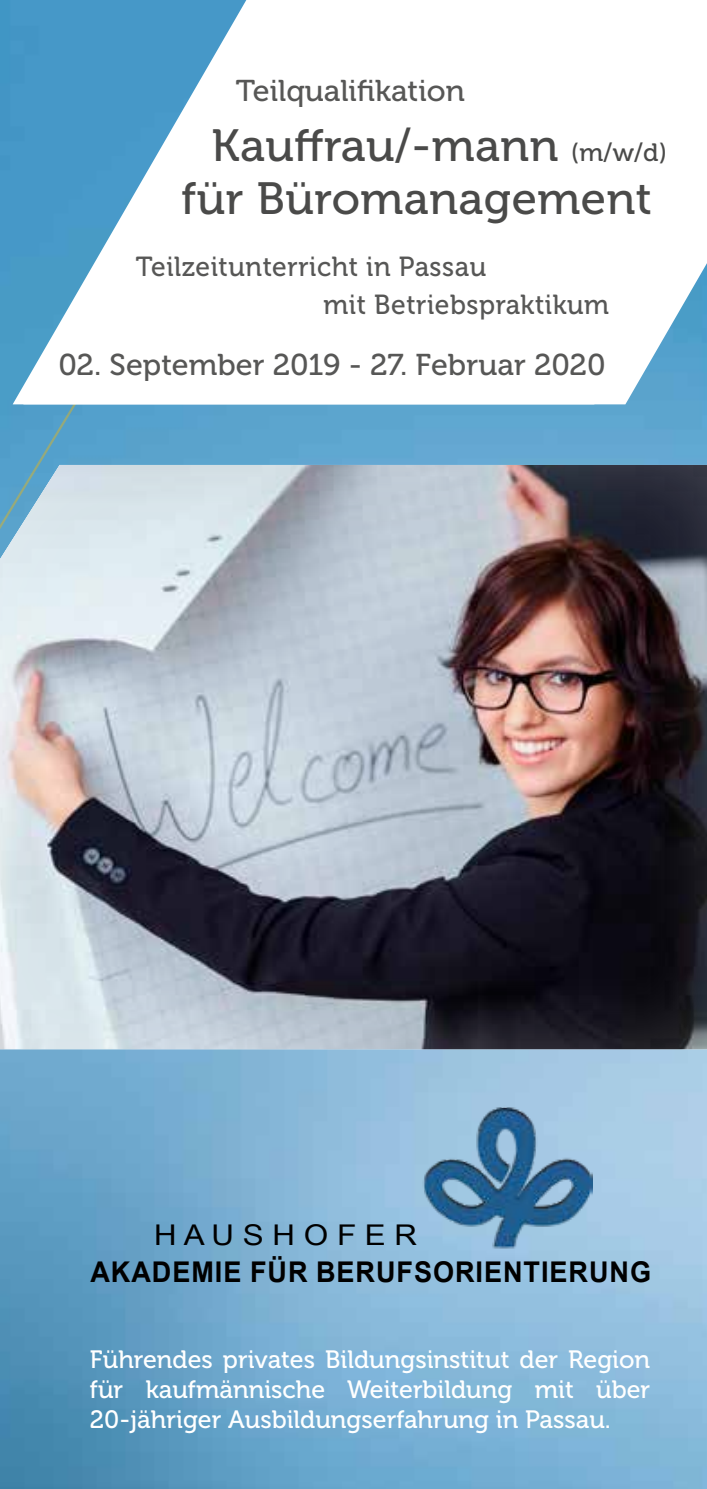
<style>
.page{position:relative;width:707px;height:1489px;background:#fff}
.page>*{position:absolute;margin:0;border:0;box-sizing:border-box;transform-origin:0 0}
.t1{font:45px/52.5px "Museo 500";letter-spacing:.01em;color:#4a4a49}
.t2{font:30px "Museo 500";color:#575756}
.t3{font:700 28.5px "Arial";letter-spacing:.035em;color:#000;scale:.95 1}
.t4{font:28.5px "Arial Narrow";color:#000;scale:1.34 1}
.t5{font:27.5px/37.5px "Museo 500";letter-spacing:.02em;color:#575756;scale:.96 1}
.t6{font:25px/30px "Museo 500";color:#fff;text-align:justify}
.s1{font-size:25px}
</style>
<div class="page">
<img style="left:0;top:0;width:706px;height:1488px">
<svg style="left:0;top:398px;width:79px;height:65px;background:#549fc8"></svg>
<svg style="left:13px;top:0;width:693px;height:404px"></svg>
<svg style="left:23px;top:74px;width:683px;height:330px"></svg>
<div style="left:0;top:463px;width:706px;height:588px;background:#fff;opacity:.24"></div>
<img style="left:419px;top:1104px;width:173px;height:145px">
<p class="t2" style="left:236px;top:74px;width:230px">Teilqualifikation</p>
<h1 class="t1" style="left:181px;top:120px;width:487px;text-indent:30px">Kauffrau/-mann <span class="s1">(m/w/d) </span>für Büromanagement</h1>
<p class="t5" style="left:323px;top:248px;width:299px;text-indent:-188px">Teilzeitunterricht in Passau<br>mit Betriebspraktikum</p>
<p class="t2" style="left:58px;top:348px;width:548px">02. September 2019 - 27. Februar 2020</p>
<p class="t4" style="left:154px;top:1213px;width:198px">H A U S H O F E R</p>
<p class="t3" style="left:90px;top:1251px;width:591px">AKADEMIE FÜR BERUFSORIENTIERUNG</p>
<p class="t6" style="left:90px;top:1344px;width:561px">Führendes privates Bildungsinstitut der Region für kaufmännische Weiterbildung mit über 20-jähriger Ausbildungserfahrung in Passau.</p>
</div>
